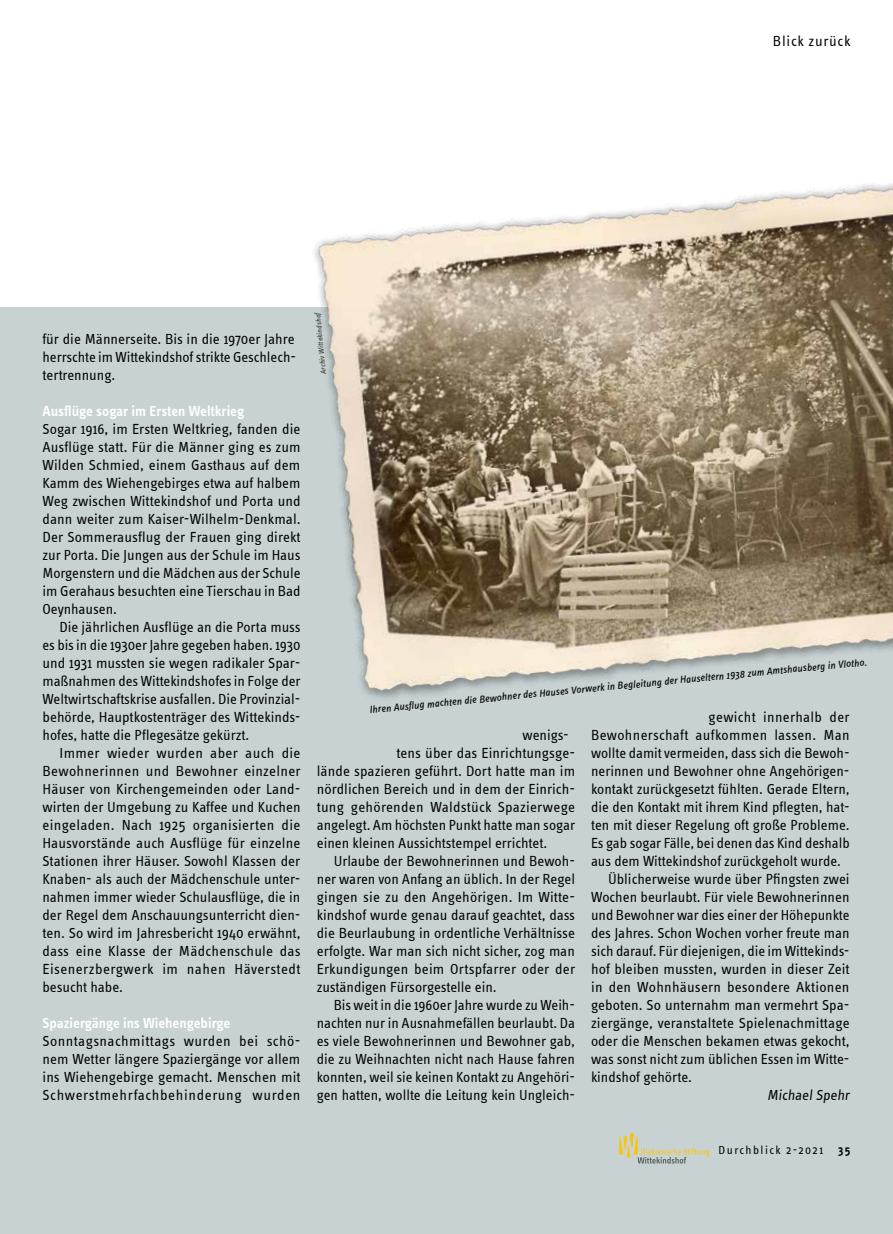
<style>
.page{position:relative;width:893px;height:1234px;background:#fff}
.page>*{position:absolute;margin:0;border:0;box-sizing:border-box;transform-origin:0 0}
.t1{font:15px/18px "Info Text";color:#000;text-align:justify}
.t2{font:15px "Info Text";letter-spacing:.02em;color:#000}
.t3{font:600 15px "Info Text";letter-spacing:-.005em;color:#fff}
.t4{font:15px "Info Text";letter-spacing:.025em;color:#000}
.t5{font:15px "Info Text";letter-spacing:.05em;color:#000}
.t6{font:12px "Info Text";letter-spacing:.12em;color:#000}
.t7{font:italic 10.5px "Info Text OT";color:#000}
.t8{font:italic 7.5px "Info Text OT";color:#3a3a39}
.s1{font-weight:600}
</style>
<div class="page">
<div style="left:0;top:308px;width:893px;height:925px;background:#c8d2d2"></div>
<svg style="left:619px;top:1133px;width:91px;height:30px"></svg>
<img style="left:291px;top:183px;width:602px;height:515px">
<p class="t5" style="left:773px;top:33px;width:79px">Blick zurück</p>
<p class="t1" style="left:43px;top:330px;width:255px">für die Männerseite. Bis in die 1970er Jahre herrschte im Wittekindshof strikte Geschlech&shy;tertrennung.</p>
<p class="t3" style="left:43px;top:402px;width:203px">Ausflüge sogar im Ersten Weltkrieg</p>
<p class="t1" style="left:43px;top:420px;width:260px">Sogar 1916, im Ersten Weltkrieg, fanden die Ausflüge statt. Für die Männer ging es zum Wilden Schmied, einem Gasthaus auf dem Kamm des Wiehengebirges etwa auf halbem Weg zwischen Wittekindshof und Porta und dann weiter zum Kaiser-Wilhelm-Denkmal.<br>Der Sommerausflug der Frauen ging direkt zur Porta. Die Jungen aus der Schule im Haus Morgenstern und die Mädchen aus der Schule im Gerahaus besuchten eine Tierschau in Bad Oeynhausen.</p>
<p class="t1" style="left:43px;top:618px;width:260px;text-indent:17px">Die jährlichen Ausflüge an die Porta muss es bis in die 1930er Jahre gegeben haben. 1930 und 1931 mussten sie wegen radikaler Spar&shy;maßnahmen des Wittekindshofes in Folge der Weltwirtschaftskrise ausfallen. Die Provinzial&shy;behörde, Hauptkostenträger des Wittekinds&shy;hofes, hatte die Pflegesätze gekürzt.</p>
<p class="t1" style="left:43px;top:744px;width:260px;text-indent:17px">Immer wieder wurden aber auch die Bewohnerinnen und Bewohner einzelner Häuser von Kirchengemeinden oder Land&shy;wirten der Umgebung zu Kaffee und Kuchen eingeladen. Nach 1925 organisierten die Hausvorstände auch Ausflüge für einzelne Stationen ihrer Häuser. Sowohl Klassen der Knaben- als auch der Mädchenschule unter&shy;nahmen immer wieder Schulausflüge, die in der Regel dem Anschauungsunterricht dien&shy;ten. So wird im Jahresbericht 1940 erwähnt, dass eine Klasse der Mädchenschule das Eisenerzbergwerk im nahen Häverstedt besucht habe.</p>
<p class="t3" style="left:43px;top:1014px;width:189px">Spaziergänge ins Wiehengebirge</p>
<p class="t1" style="left:43px;top:1032px;width:260px">Sonntagsnachmittags wurden bei schö&shy;nem Wetter längere Spaziergänge vor allem ins Wiehengebirge gemacht. Menschen mit Schwerstmehrfachbehinderung wurden</p>
<p class="t8" style="left:319px;top:375px;width:63px;rotate:-95deg">Archiv Wittekindshof</p>
<p class="t7" style="left:369px;top:701px;width:501px;rotate:-5deg">Ihren Ausflug machten die Bewohner des Hauses Vorwerk in Begleitung der Hauseltern 1938 zum Amtshausberg in Vlotho.</p>
<p class="t4" style="left:709px;top:709px;width:143px">gewicht innerhalb der</p>
<p class="t2" style="left:591px;top:727px;width:260px">Bewohnerschaft aufkommen lassen. Man</p>
<p class="t1" style="left:591px;top:744px;width:260px">wollte damit vermeiden, dass sich die Bewoh-</p>
<p class="t1" style="left:591px;top:762px;width:260px">nerinnen und Bewohner ohne Angehörigen-</p>
<p class="t1" style="left:591px;top:780px;width:260px">kontakt zurückgesetzt fühlten. Gerade Eltern,</p>
<p class="t1" style="left:591px;top:798px;width:260px">die den Kontakt mit ihrem Kind pflegten, hat-</p>
<p class="t1" style="left:591px;top:816px;width:260px">ten mit dieser Regelung oft große Probleme.</p>
<p class="t1" style="left:591px;top:834px;width:260px">Es gab sogar Fälle, bei denen das Kind deshalb</p>
<p class="t1" style="left:591px;top:852px;width:251px">aus dem Wittekindshof zurückgeholt wurde.</p>
<p class="t1" style="left:608px;top:870px;width:243px">Üblicherweise wurde über Pfingsten zwei</p>
<p class="t1" style="left:591px;top:888px;width:260px">Wochen beurlaubt. Für viele Bewohnerinnen</p>
<p class="t1" style="left:591px;top:906px;width:260px">und Bewohner war dies einer der Höhepunkte</p>
<p class="t1" style="left:591px;top:924px;width:260px">des Jahres. Schon Wochen vorher freute man</p>
<p class="t1" style="left:591px;top:942px;width:260px">sich darauf. Für diejenigen, die im Wittekinds-</p>
<p class="t1" style="left:591px;top:960px;width:260px">hof bleiben mussten, wurden in dieser Zeit</p>
<p class="t1" style="left:591px;top:978px;width:260px">in den Wohnhäusern besondere Aktionen</p>
<p class="t1" style="left:591px;top:996px;width:260px">geboten. So unternahm man vermehrt Spa-</p>
<p class="t1" style="left:591px;top:1014px;width:260px">ziergänge, veranstaltete Spielenachmittage</p>
<p class="t1" style="left:591px;top:1032px;width:260px">oder die Menschen bekamen etwas gekocht,</p>
<p class="t1" style="left:591px;top:1050px;width:260px">was sonst nicht zum üblichen Essen im Witte-</p>
<p class="t1" style="left:591px;top:1068px;width:102px">kindshof gehörte.</p>
<p class="t1" style="left:767px;top:1086px;width:86px">Michael Spehr</p>
<p class="t1" style="left:523px;top:726px;width:48px">wenigs-</p>
<p class="t1" style="left:397px;top:744px;width:180px">tens über das Einrichtungsge-</p>
<p class="t1" style="left:317px;top:762px;width:260px">lände spazieren geführt. Dort hatte man im</p>
<p class="t1" style="left:317px;top:780px;width:260px">nördlichen Bereich und in dem der Einrich-</p>
<p class="t2" style="left:317px;top:799px;width:260px">tung gehörenden Waldstück Spazierwege</p>
<p class="t1" style="left:317px;top:816px;width:260px">angelegt. Am höchsten Punkt hatte man sogar</p>
<p class="t1" style="left:317px;top:834px;width:232px">einen kleinen Aussichtstempel errichtet.</p>
<p class="t1" style="left:334px;top:852px;width:243px">Urlaube der Bewohnerinnen und Bewoh-</p>
<p class="t1" style="left:317px;top:870px;width:260px">ner waren von Anfang an üblich. In der Regel</p>
<p class="t1" style="left:317px;top:888px;width:260px">gingen sie zu den Angehörigen. Im Witte-</p>
<p class="t1" style="left:317px;top:906px;width:260px">kindshof wurde genau darauf geachtet, dass</p>
<p class="t1" style="left:317px;top:924px;width:260px">die Beurlaubung in ordentliche Verhältnisse</p>
<p class="t1" style="left:317px;top:942px;width:260px">erfolgte. War man sich nicht sicher, zog man</p>
<p class="t1" style="left:317px;top:960px;width:260px">Erkundigungen beim Ortspfarrer oder der</p>
<p class="t1" style="left:317px;top:978px;width:181px">zuständigen Fürsorgestelle ein.</p>
<p class="t1" style="left:334px;top:996px;width:243px">Bis weit in die 1960er Jahre wurde zu Weih-</p>
<p class="t1" style="left:317px;top:1014px;width:260px">nachten nur in Ausnahmefällen beurlaubt. Da</p>
<p class="t1" style="left:317px;top:1032px;width:260px">es viele Bewohnerinnen und Bewohner gab,</p>
<p class="t1" style="left:317px;top:1050px;width:260px">die zu Weihnachten nicht nach Hause fahren</p>
<p class="t1" style="left:317px;top:1068px;width:260px">konnten, weil sie keinen Kontakt zu Angehöri-</p>
<p class="t1" style="left:317px;top:1086px;width:260px">gen hatten, wollte die Leitung kein Ungleich-</p>
<p class="t6" style="left:719px;top:1143px;width:133px">Durchblick 2-2021 <span class="s1">35</span></p>
</div>
